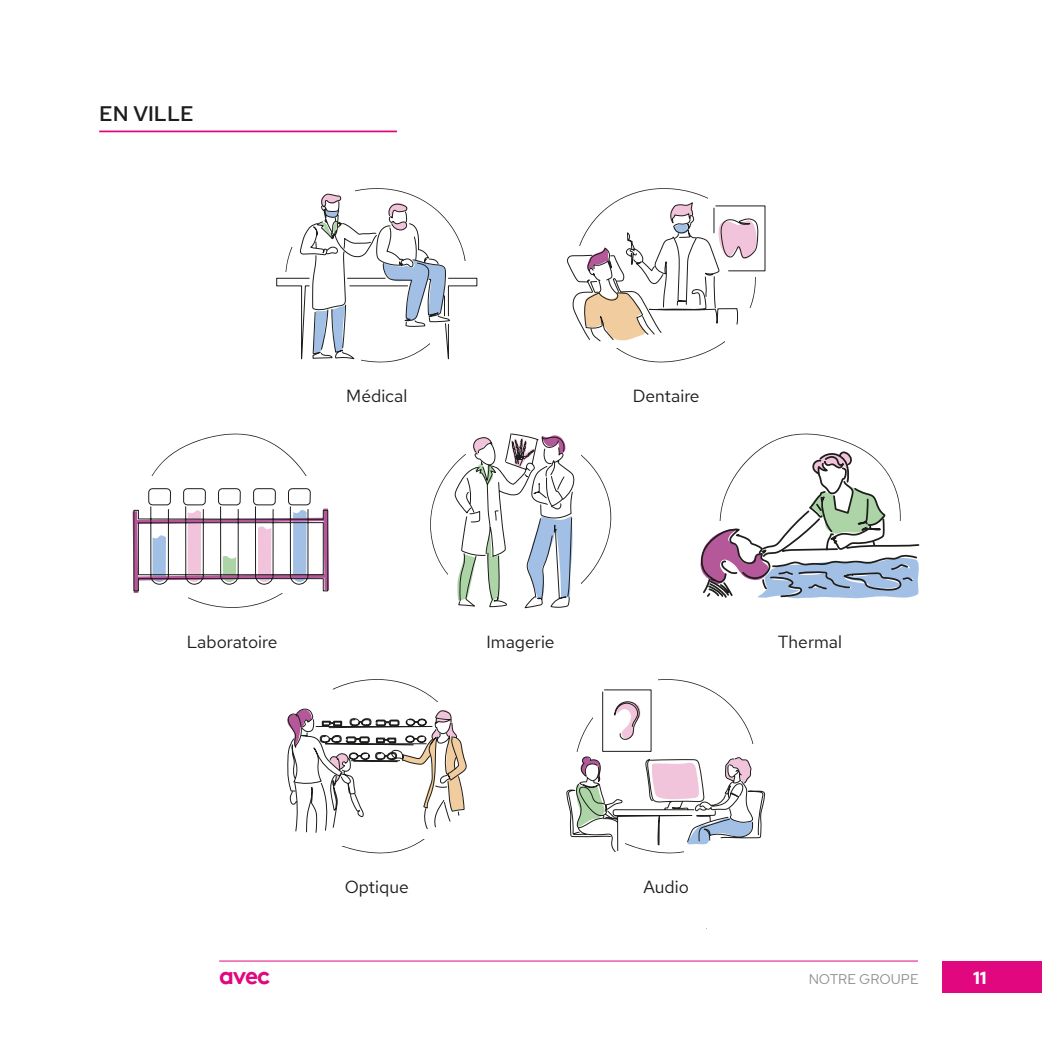
<style>
.page{position:relative;width:1042px;height:1042px;background:#fff}
.page>*{position:absolute;margin:0;border:0;box-sizing:border-box;transform-origin:0 0}
.t1{font:700 24.5px "Brown TT";color:#e0077f}
.Titre_souligné{font:500 21px "Red Hat Text";color:#1d1d1b}
.Texte_Basique{font:17.5px "Red Hat Text";color:#1d1d1b}
.t2{font:700 17.5px "Red Hat Text";color:#fff}
.t3{font:14px "Red Hat Text";color:#1d1d1b}
</style>
<div class="page">
<hr style="left:219px;top:960px;width:699px;height:1px;background:#e0077f">
<div style="left:943px;top:961px;width:99px;height:32px;background:#e0077f"></div>
<hr style="left:99px;top:131px;width:298px;height:1px;background:#e0077f">
<svg style="left:276px;top:188px;width:202px;height:175px"></svg>
<svg style="left:616px;top:188px;width:92px;height:13px"></svg>
<svg style="left:567px;top:201px;width:199px;height:162px"></svg>
<svg style="left:133px;top:433px;width:196px;height:175px"></svg>
<svg style="left:430px;top:433px;width:182px;height:176px"></svg>
<svg style="left:700px;top:433px;width:220px;height:166px"></svg>
<svg style="left:287px;top:679px;width:180px;height:175px"></svg>
<svg style="left:566px;top:679px;width:200px;height:175px"></svg>
<p class="Titre_souligné" style="left:99px;top:99px;width:96px">EN VILLE</p>
<p class="Texte_Basique" style="left:346px;top:384px;width:62px">Médical</p>
<p class="Texte_Basique" style="left:633px;top:384px;width:68px">Dentaire</p>
<p class="Texte_Basique" style="left:187px;top:630px;width:92px">Laboratoire</p>
<p class="Texte_Basique" style="left:486px;top:630px;width:70px">Imagerie</p>
<p class="Texte_Basique" style="left:778px;top:630px;width:66px">Thermal</p>
<p class="Texte_Basique" style="left:345px;top:875px;width:65px">Optique</p>
<p class="Texte_Basique" style="left:643px;top:875px;width:47px">Audio</p>
<h1 class="t1" style="left:219px;top:960px;width:53px">avec</h1>
<p class="t3" style="left:808px;top:970px;width:112px">NOTRE GROUPE</p>
<p class="t2" style="left:973px;top:966px;width:15px">11</p>
</div>
